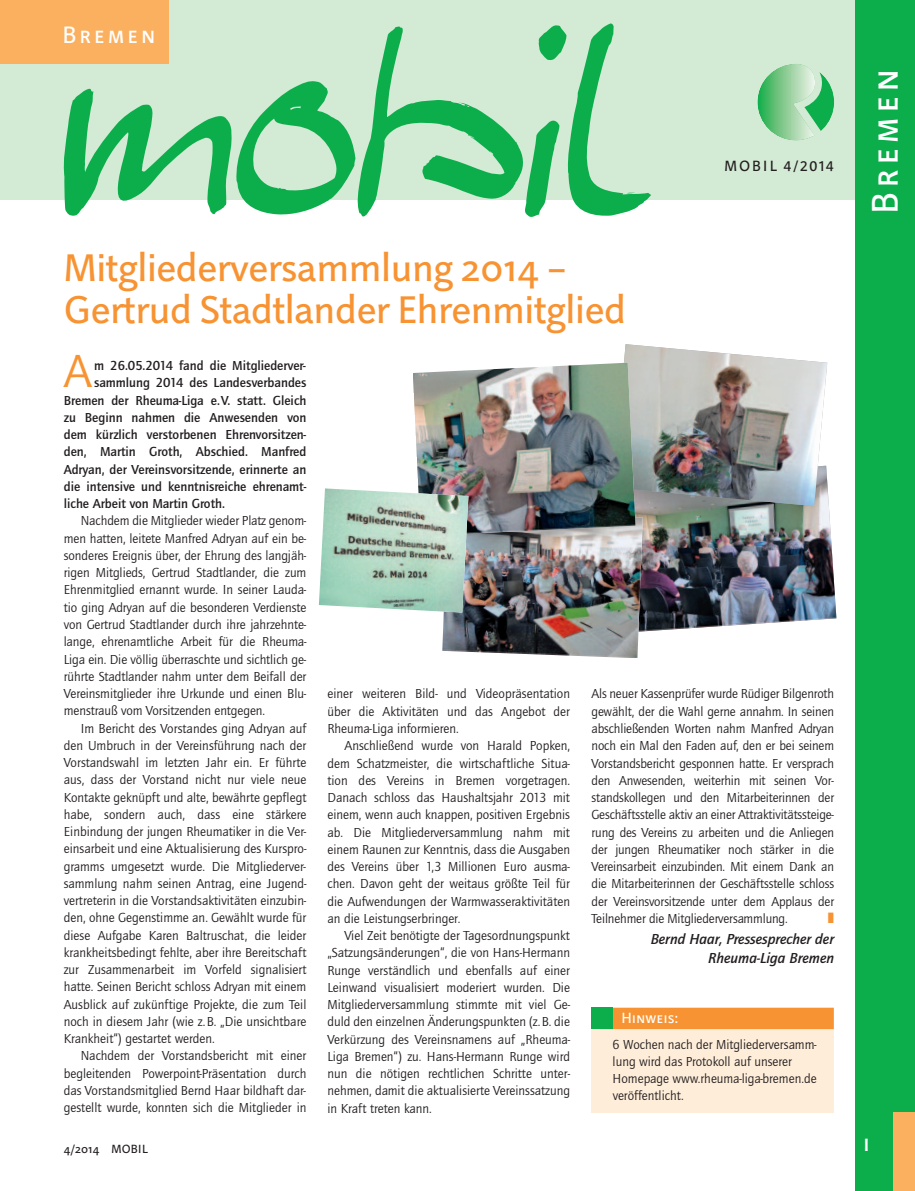
<style>
.page{position:relative;width:915px;height:1191px;background:#fff}
.page>*{position:absolute;margin:0;border:0;box-sizing:border-box;transform-origin:0 0}
.t1{font:48.15px "Quay Sans ITC";color:#f79332}
.t2{font:39px/42px "Linotype Projekt";letter-spacing:-.01em;color:#f79332}
.t3{font:37.5px "Linotype Projekt SC";letter-spacing:.1em;color:#fff}
.t4{font:24px "Linotype Projekt SC";letter-spacing:.1em;color:#fff}
.t5{font:700 18px "Linotype Projekt";color:#fff}
.t6{font:italic 500 15px/18.8px "Quay Sans ITC";color:#231f20;text-align:right}
.t7{font:15px "Linotype Projekt SC";letter-spacing:.13em;color:#231f20}
.t8{font:15px "Linotype Projekt SC";color:#fff}
.t9{font:13.5px/17.2px "Quay Sans ITC";color:#231f20;text-align:justify}
.t10{font:500 13.5px "Quay Sans ITC";color:#231f20}
.t11{font:12px "Linotype Projekt";letter-spacing:.015em;color:#231f20}
</style>
<div class="page">
<div style="left:0;top:0;width:855px;height:200px;background:#d3ead4"></div>
<div style="left:855px;top:0;width:59px;height:1191px;background:#0cae4c"></div>
<div style="left:893px;top:1113px;width:21px;height:78px;background:#fab05f"></div>
<svg style="left:64px;top:23px;width:587px;height:194px"></svg>
<div style="left:0;top:0;width:168px;height:64px;background:#fab05f"></div>
<svg style="left:757px;top:64px;width:76px;height:76px"></svg>
<div style="left:591px;top:1007px;width:242px;height:106px;background:#feedd9"></div>
<div style="left:600px;top:1007px;width:233px;height:22px;background:#f79332"></div>
<div style="left:591px;top:1007px;width:21px;height:22px;background:#0cae4c"></div>
<img style="left:413px;top:344px;width:423px;height:314px">
<img style="left:319px;top:488px;width:149px;height:124px">
<h3 class="t4" style="left:62px;top:26px;width:95px">Bremen</h3>
<h2 class="t2" style="left:64px;top:252px;width:563px">Mitgliederversammlung 2014 –<br>Gertrud Stadtlander Ehrenmitglied</h2>
<p class="t7" style="left:724px;top:161px;width:111px">MOBIL 4/2014</p>
<h1 class="t1" style="left:64px;top:353px;width:30px">A</h1>
<p class="t10" style="left:94px;top:360px;width:213px">m 26.05.2014 fand die Mitgliederver-</p>
<p class="t10" style="left:94px;top:378px;width:213px">sammlung 2014 des Landesverbandes</p>
<p class="t10" style="left:64px;top:395px;width:244px">Bremen der Rheuma-Liga e.V. statt. Gleich</p>
<p class="t10" style="left:64px;top:412px;width:244px">zu Beginn nahmen die Anwesenden von</p>
<p class="t10" style="left:64px;top:429px;width:244px">dem kürzlich verstorbenen Ehrenvorsitzen-</p>
<p class="t10" style="left:64px;top:447px;width:244px">den, Martin Groth, Abschied. Manfred</p>
<p class="t10" style="left:64px;top:464px;width:244px">Adryan, der Vereinsvorsitzende, erinnerte an</p>
<p class="t10" style="left:64px;top:481px;width:244px">die intensive und kenntnisreiche ehrenamt-</p>
<p class="t10" style="left:64px;top:498px;width:163px">liche Arbeit von Martin Groth.</p>
<p class="t9" style="left:64px;top:513px;width:244px;text-indent:17px">Nachdem die Mitglieder wieder Platz genom&shy;men hatten, leitete Manfred Adryan auf ein be&shy;sonderes Ereignis über, der Ehrung des langjäh&shy;rigen Mitglieds, Gertrud Stadtlander, die zum Ehrenmitglied ernannt wurde. In seiner Lauda&shy;tio ging Adryan auf die besonderen Verdienste von Gertrud Stadtlander durch ihre jahrzehnte&shy;lange, ehrenamtliche Arbeit für die Rheuma-Liga ein. Die völlig überraschte und sichtlich ge&shy;rührte Stadtlander nahm unter dem Beifall der Vereinsmitglieder ihre Urkunde und einen Blu&shy;menstrauß vom Vorsitzenden entgegen.</p>
<p class="t9" style="left:64px;top:720px;width:244px;text-indent:17px">Im Bericht des Vorstandes ging Adryan auf den Umbruch in der Vereinsführung nach der Vorstandswahl im letzten Jahr ein. Er führte aus, dass der Vorstand nicht nur viele neue Kontakte geknüpft und alte, bewährte gepflegt habe, sondern auch, dass eine stärkere Einbindung der jungen Rheumatiker in die Ver&shy;einsarbeit und eine Aktualisierung des Kurspro&shy;gramms umgesetzt wurde. Die Mitgliederver&shy;sammlung nahm seinen Antrag, eine Jugend&shy;vertreterin in die Vorstandsaktivitäten einzubin&shy;den, ohne Gegenstimme an. Gewählt wurde für diese Aufgabe Karen Baltruschat, die leider krankheitsbedingt fehlte, aber ihre Bereitschaft zur Zusammenarbeit im Vorfeld signalisiert hatte. Seinen Bericht schloss Adryan mit einem Ausblick auf zukünftige Projekte, die zum Teil noch in diesem Jahr (wie z.B. „Die unsichtbare Krankheit“) gestartet werden.</p>
<p class="t9" style="left:64px;top:1048px;width:244px;text-indent:17px">Nachdem der Vorstandsbericht mit einer begleitenden Powerpoint-Präsentation durch das Vorstandsmitglied Bernd Haar bildhaft dar&shy;gestellt wurde, konnten sich die Mitglieder in</p>
<p class="t9" style="left:327px;top:686px;width:244px">einer weiteren Bild- und Videopräsentation über die Aktivitäten und das Angebot der Rheuma-Liga informieren.</p>
<p class="t9" style="left:327px;top:738px;width:244px;text-indent:17px">Anschließend wurde von Harald Popken, dem Schatzmeister, die wirtschaftliche Situa&shy;tion des Vereins in Bremen vorgetragen.<br>Danach schloss das Haushaltsjahr 2013 mit einem, wenn auch knappen, positiven Ergebnis ab. Die Mitgliederversammlung nahm mit einem Raunen zur Kenntnis, dass die Ausgaben des Vereins über 1,3 Millionen Euro ausma&shy;chen. Davon geht der weitaus größte Teil für die Aufwendungen der Warmwasseraktivitäten an die Leistungserbringer.</p>
<p class="t9" style="left:327px;top:928px;width:244px;text-indent:17px">Viel Zeit benötigte der Tagesordnungspunkt „Satzungsänderungen“, die von Hans-Hermann Runge verständlich und ebenfalls auf einer Leinwand visualisiert moderiert wurden. Die Mitgliederversammlung stimmte mit viel Ge&shy;duld den einzelnen Änderungspunkten (z.B. die Verkürzung des Vereinsnamens auf „Rheuma-Liga Bremen“) zu. Hans-Hermann Runge wird nun die nötigen rechtlichen Schritte unter&shy;nehmen, damit die aktualisierte Vereinssatzung in Kraft treten kann.</p>
<p class="t9" style="left:591px;top:686px;width:244px">Als neuer Kassenprüfer wurde Rüdiger Bilgenroth gewählt, der die Wahl gerne annahm. In seinen abschließenden Worten nahm Manfred Adryan noch ein Mal den Faden auf, den er bei seinem Vorstandsbericht gesponnen hatte. Er versprach den Anwesenden, weiterhin mit seinen Vor&shy;standskollegen und den Mitarbeiterinnen der Geschäftsstelle aktiv an einer Attraktivitätssteige&shy;rung des Vereins zu arbeiten und die Anliegen der jungen Rheumatiker noch stärker in die Vereinsarbeit einzubinden. Mit einem Dank an die Mitarbeiterinnen der Geschäftsstelle schloss der Vereinsvorsitzende unter dem Applaus der Teilnehmer die Mitgliederversammlung.</p>
<p class="t6" style="left:650px;top:931px;width:185px">Bernd Haar, Pressesprecher der<br>Rheuma-Liga Bremen</p>
<p class="t8" style="left:621px;top:1012px;width:59px">Hinweis:</p>
<p class="t9" style="left:612px;top:1037px;width:205px;text-align:left">6 Wochen nach der Mitgliederversamm&shy;lung wird das Protokoll auf unserer<br>Homepage www.rheuma-liga-bremen.de veröffentlicht.</p>
<h3 class="t3" style="left:871px;top:214px;width:147px;rotate:-90deg">Bremen</h3>
<p class="t11" style="left:64px;top:1144px;width:86px">4/2014 MOBIL</p>
<h3 class="t5" style="left:863px;top:1138px;width:7px">I</h3>
</div>
